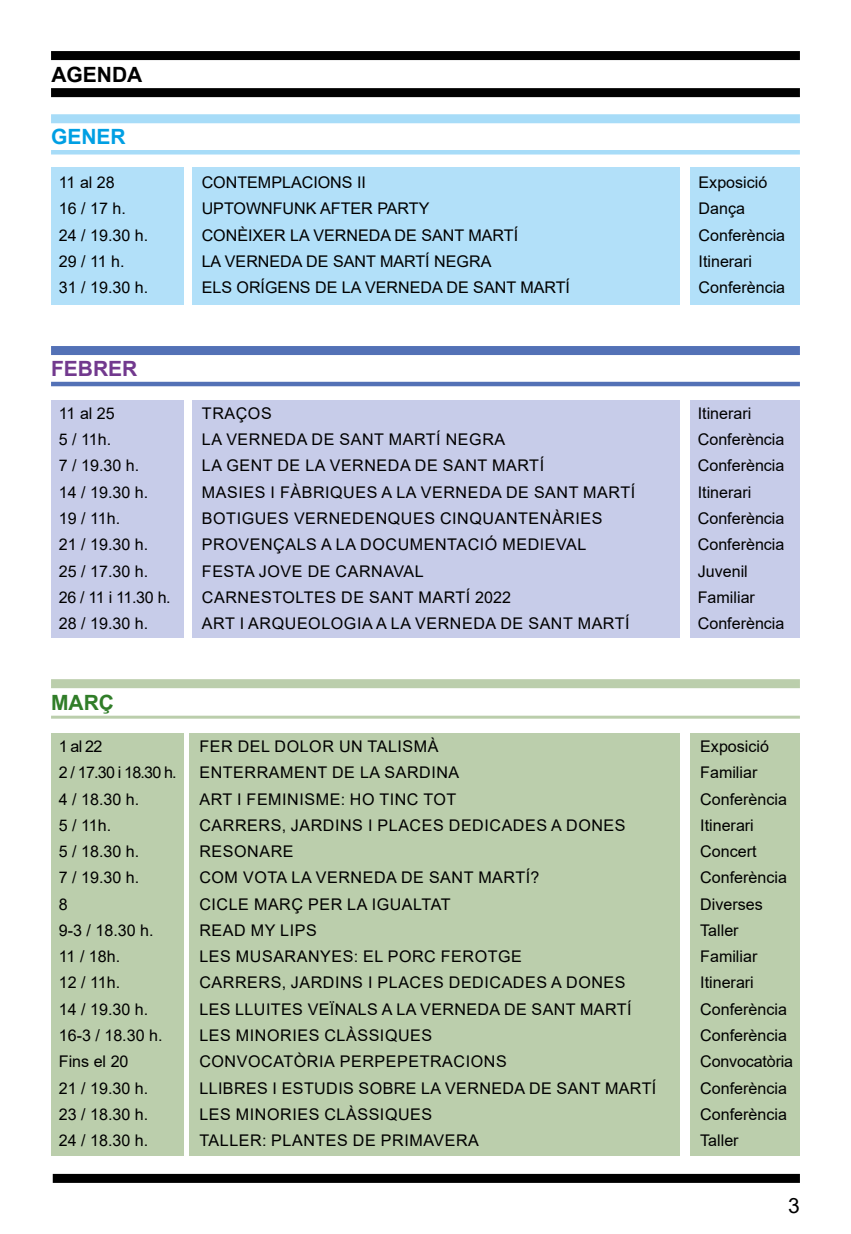
<style>
.page{position:relative;width:851px;height:1234px;background:#fff}
.page>*{position:absolute;margin:0;border:0;box-sizing:border-box;transform-origin:0 0}
.t1{font:700 21px "Arial";color:#000}
.t2{font:700 21px "Arial";color:#72398e}
.t3{font:700 21px "Arial";color:#009fe3}
.t4{font:700 21px "Arial";color:#307d28}
.t5{font:21px "Arial";color:#000}
.t6{font:16.2px/26.4px "Arial";color:#000}
.t7{font:16.2px/26.4px "Arial";letter-spacing:.025em;color:#000}
</style>
<div class="page">
<div style="left:51px;top:167px;width:132px;height:137px;background:#b2e0f9"></div>
<div style="left:192px;top:167px;width:487px;height:137px;background:#b2e0f9"></div>
<div style="left:690px;top:167px;width:109px;height:137px;background:#b2e0f9"></div>
<hr style="left:51px;top:150px;width:748px;height:4px;background:#a7dcf8">
<div style="left:51px;top:114px;width:748px;height:9px;background:#a7dcf8"></div>
<div style="left:51px;top:400px;width:132px;height:237px;background:#c7cce9"></div>
<div style="left:192px;top:400px;width:487px;height:237px;background:#c7cce9"></div>
<div style="left:690px;top:400px;width:109px;height:237px;background:#c7cce9"></div>
<div style="left:51px;top:381px;width:748px;height:5px;background:#5371b6"></div>
<div style="left:51px;top:346px;width:748px;height:9px;background:#5371b6"></div>
<div style="left:51px;top:733px;width:132px;height:422px;background:#bbceac"></div>
<div style="left:190px;top:733px;width:489px;height:422px;background:#bbceac"></div>
<div style="left:690px;top:733px;width:109px;height:422px;background:#bbceac"></div>
<hr style="left:51px;top:715px;width:748px;height:3px;background:#bbceac">
<div style="left:51px;top:679px;width:748px;height:9px;background:#bbceac"></div>
<div style="left:51px;top:51px;width:748px;height:9px;background:#000"></div>
<div style="left:51px;top:88px;width:748px;height:9px;background:#000"></div>
<div style="left:53px;top:1173px;width:746px;height:9px;background:#000"></div>
<p class="t1" style="left:51px;top:60px;width:92px">AGENDA</p>
<p class="t3" style="left:51px;top:122px;width:76px">GENER</p>
<p class="t6" style="left:59px;top:169px;width:91px">11 al 28<br>16 / 17 h.<br>24 / 19.30 h.<br>29 / 11 h.<br>31 / 19.30 h.</p>
<p class="t6" style="left:202px;top:169px;width:370px">CONTEMPLACIONS II<br>UPTOWNFUNK AFTER PARTY<br>CONÈIXER LA VERNEDA DE SANT MARTÍ<br>LA VERNEDA DE SANT MARTÍ NEGRA<br>ELS ORÍGENS DE LA VERNEDA DE SANT MARTÍ</p>
<p class="t6" style="left:698px;top:169px;width:88px">Exposició<br>Dança<br>Conferència<br>Itinerari<br>Conferència</p>
<p class="t2" style="left:51px;top:353px;width:88px">FEBRER</p>
<p class="t6" style="left:59px;top:400px;width:113px">11 al 25<br>5 / 11h.<br>7 / 19.30 h.<br>14 / 19.30 h.<br>19 / 11h.<br>21 / 19.30 h.<br>25 / 17.30 h.<br>26 / 11 i 11.30 h.<br>28 / 19.30 h.</p>
<p class="t7" style="left:202px;top:400px;width:435px">TRAÇOS<br>LA VERNEDA DE SANT MARTÍ NEGRA<br>LA GENT DE LA VERNEDA DE SANT MARTÍ<br>MASIES I FÀBRIQUES A LA VERNEDA DE SANT MARTÍ<br>BOTIGUES VERNEDENQUES CINQUANTENÀRIES<br>PROVENÇALS A LA DOCUMENTACIÓ MEDIEVAL<br>FESTA JOVE DE CARNAVAL<br>CARNESTOLTES DE SANT MARTÍ 2022<br>ART I ARQUEOLOGIA A LA VERNEDA DE SANT MARTÍ</p>
<p class="t6" style="left:697px;top:400px;width:88px">Itinerari<br>Conferència<br>Conferència<br>Itinerari<br>Conferència<br>Conferència<br>Juvenil<br>Familiar<br>Conferència</p>
<p class="t4" style="left:51px;top:687px;width:64px">MARÇ</p>
<p class="t6" style="left:59px;top:732px;width:119px">1 al 22<br>2 / 17.30 i 18.30 h.<br>4 / 18.30 h.<br>5 / 11h.<br>5 / 18.30 h.<br>7 / 19.30 h.<br>8<br>9-3 / 18.30 h.<br>11 / 18h.<br>12 / 11h.<br>14 / 19.30 h.<br>16-3 / 18.30 h.<br>Fins el 20<br>21 / 19.30 h.<br>23 / 18.30 h.<br>24 / 18.30 h.</p>
<p class="t7" style="left:199px;top:732px;width:458px">FER DEL DOLOR UN TALISMÀ<br>ENTERRAMENT DE LA SARDINA<br>ART I FEMINISME: HO TINC TOT<br>CARRERS, JARDINS I PLACES DEDICADES A DONES<br>RESONARE<br>COM VOTA LA VERNEDA DE SANT MARTÍ?<br>CICLE MARÇ PER LA IGUALTAT<br>READ MY LIPS<br>LES MUSARANYES: EL PORC FEROTGE<br>CARRERS, JARDINS I PLACES DEDICADES A DONES<br>LES LLUITES VEÏNALS A LA VERNEDA DE SANT MARTÍ<br>LES MINORIES CLÀSSIQUES<br>CONVOCATÒRIA PERPEPETRACIONS<br>LLIBRES I ESTUDIS SOBRE LA VERNEDA DE SANT MARTÍ<br>LES MINORIES CLÀSSIQUES<br>TALLER: PLANTES DE PRIMAVERA</p>
<p class="t6" style="left:700px;top:732px;width:94px">Exposició<br>Familiar<br>Conferència<br>Itinerari<br>Concert<br>Conferència<br>Diverses<br>Taller<br>Familiar<br>Itinerari<br>Conferència<br>Conferència<br>Convocatòria<br>Conferència<br>Conferència<br>Taller</p>
<p class="t5" style="left:788px;top:1190px;width:13px">3</p>
</div>
